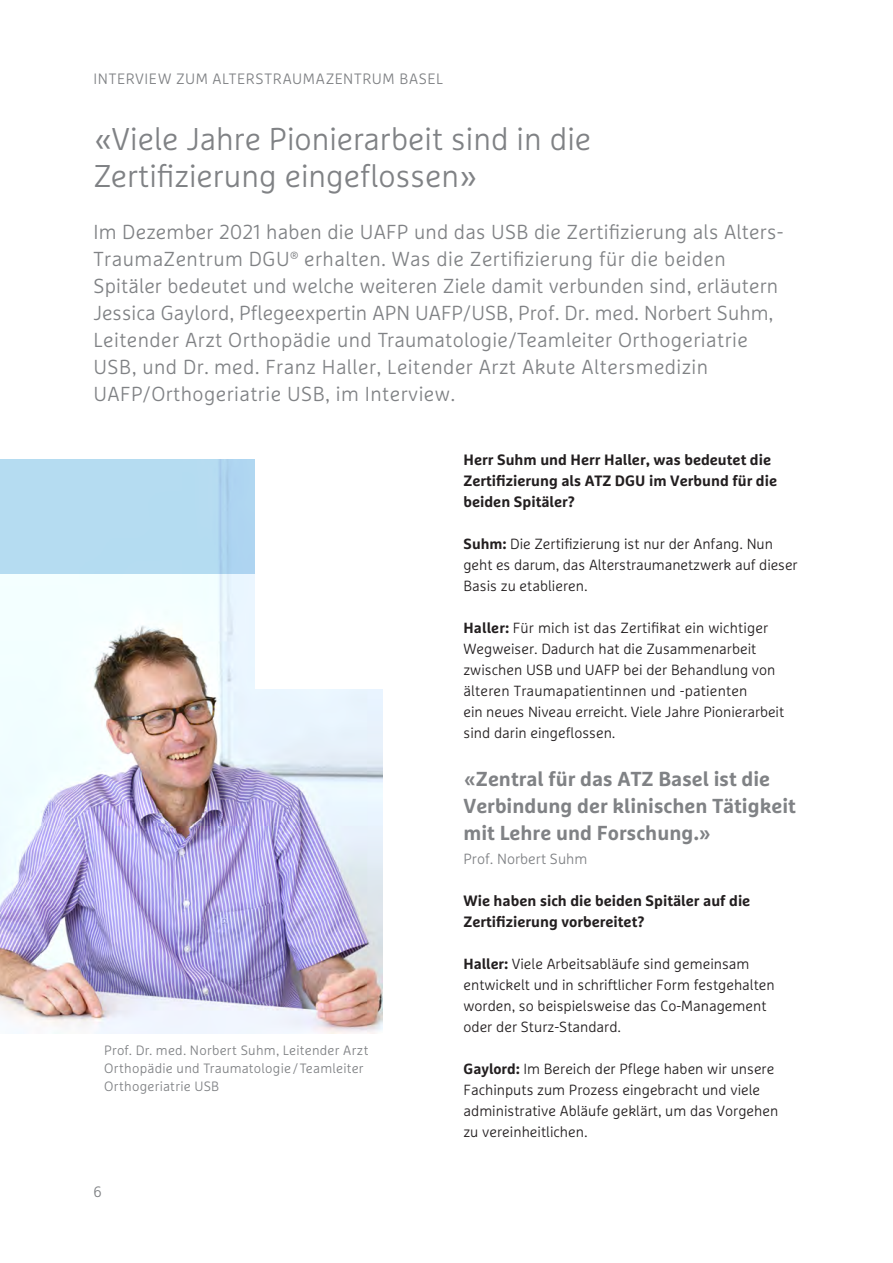
<style>
.page{position:relative;width:893px;height:1263px;background:#fff}
.page>*{position:absolute;margin:0;border:0;box-sizing:border-box;transform-origin:0 0}
.t1{font:300 31.5px/37.5px "Marselis Pro";color:#808285}
.t2{font:300 20.25px/27px "Marselis Pro";letter-spacing:.01em;color:#808285}
.t3{font:700 20.25px/27px "Marselis Pro";color:#808285}
.t4{font:700 15px/21px "Marselis Pro";color:#231f20}
.t5{font:300 15px "Marselis Pro";letter-spacing:.035em;color:#808285}
.t6{font:300 14.7px/21px "Marselis Pro";color:#231f20}
.t7{font:300 14.7px "Marselis Pro";color:#808285}
.t8{font:300 13.5px/18px "Marselis Pro";letter-spacing:.015em;color:#808285}
.s1{font-weight:700}
</style>
<div class="page">
<img style="left:0;top:574px;width:383px;height:459px">
<div style="left:0;top:459px;width:383px;height:115px;background:#b5dcf1"></div>
<div style="left:255px;top:432px;width:138px;height:257px;background:#fff"></div>
<p class="t5" style="left:94px;top:69px;width:351px">INTERVIEW ZUM ALTERSTRAUMAZENTRUM BASEL</p>
<h1 class="t1" style="left:94px;top:119px;width:499px">«Viele Jahre Pionierarbeit sind in die<br>Zertifizierung eingeflossen»</h1>
<p class="t2" style="left:94px;top:218px;width:692px">Im Dezember 2021 haben die UAFP und das USB die Zertifizierung als Alters-TraumaZentrum DGU<sup>®</sup> erhalten. Was die Zertifizierung für die beiden Spitäler bedeutet und welche weiteren Ziele damit verbunden sind, erläutern Jessica Gaylord, Pflegeexpertin APN UAFP/USB, Prof. Dr. med. Norbert Suhm, Leitender Arzt Orthopädie und Traumatologie/Teamleiter Orthogeriatrie USB, und Dr. med. Franz Haller, Leitender Arzt Akute Altersmedizin UAFP/Orthogeriatrie USB, im Interview.</p>
<p class="t8" style="left:104px;top:1041px;width:266px">Prof. Dr. med. Norbert Suhm, Leitender Arzt<br>Orthopädie und Traumatologie / Teamleiter<br>Orthogeriatrie USB</p>
<p class="t5" style="left:94px;top:1182px;width:10px">6</p>
<p class="t4" style="left:463px;top:449px;width:315px">Herr Suhm und Herr Haller, was bedeutet die<br>Zertifizierung als ATZ DGU im Verbund für die beiden Spitäler?</p>
<p class="t6" style="left:463px;top:533px;width:336px"><span class="s1">Suhm:</span> Die Zertifizierung ist nur der Anfang. Nun geht es darum, das Alterstraumanetzwerk auf dieser<br>Basis zu etablieren.</p>
<p class="t6" style="left:463px;top:617px;width:322px"><span class="s1">Haller:</span> Für mich ist das Zertifikat ein wichtiger Wegweiser. Dadurch hat die Zusammenarbeit zwischen USB und UAFP bei der Behandlung von älteren Traumapatientinnen und -patienten<br>ein neues Niveau erreicht. Viele Jahre Pionierarbeit sind darin eingeflossen.</p>
<h2 class="t3" style="left:463px;top:765px;width:334px">«Zentral für das ATZ Basel ist die<br>Verbindung der klinischen Tätigkeit mit Lehre und Forschung.»</h2>
<p class="t7" style="left:463px;top:850px;width:125px">Prof. Norbert Suhm</p>
<p class="t4" style="left:463px;top:890px;width:288px">Wie haben sich die beiden Spitäler auf die<br>Zertifizierung vorbereitet?</p>
<p class="t6" style="left:463px;top:953px;width:313px"><span class="s1">Haller:</span> Viele Arbeitsabläufe sind gemeinsam entwickelt und in schriftlicher Form festgehalten worden, so beispielsweise das Co-Management oder der Sturz-Standard.</p>
<p class="t6" style="left:463px;top:1058px;width:316px"><span class="s1">Gaylord:</span> Im Bereich der Pflege haben wir unsere Fachinputs zum Prozess eingebracht und viele administrative Abläufe geklärt, um das Vorgehen zu vereinheitlichen.</p>
</div>
